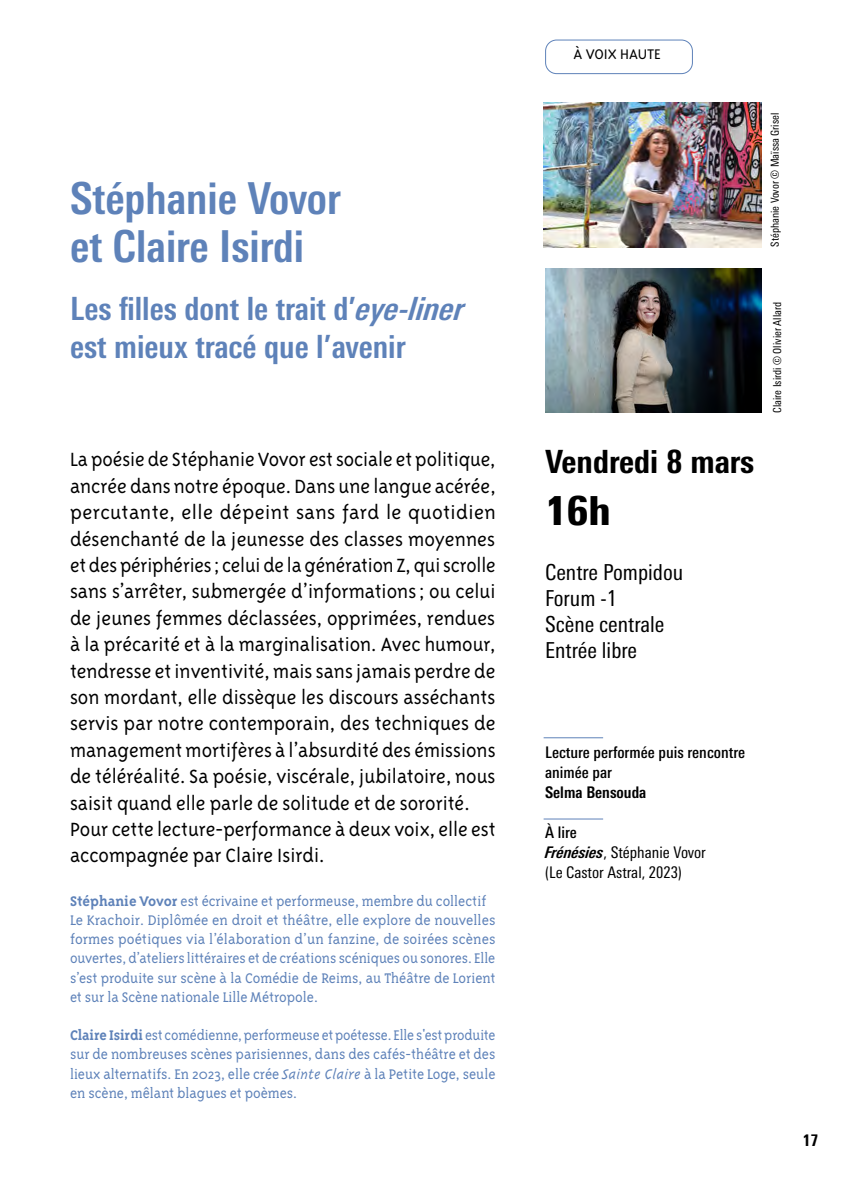
<style>
.page{position:relative;width:851px;height:1191px;background:#fff}
.page>*{position:absolute;margin:0;border:0;box-sizing:border-box;transform-origin:0 0}
.t1{font:700 condensed 44px/48px "Univers Next Pro";color:#5e82b9}
.t2{font:900 condensed 40px "Univers Next Pro";color:#000}
.t3{font:700 condensed 32px/38.4px "Univers Next Pro";color:#5e82b9}
.t4{font:800 condensed 32px "Univers Next Pro";color:#000}
.t5{font:300 22px/26.4px "Triplex Sans OT";color:#000}
.t6{font:condensed 22px/26px "Univers Next Pro";color:#000}
.t7{font:300 16px/19.2px "Triplex Serif OT";color:#5e82b9}
.t8{font:condensed 16px/20px "Univers Next Pro";color:#000}
.t9{font:500 condensed 16px/20px "Univers Next Pro";color:#000}
.t10{font:700 condensed 16px "Univers Next Pro";color:#000}
.t11{font:300 16px "Triplex Sans OT";color:#000;scale:1.06 1}
.t12{font:800 condensed 16px "Univers Next Pro";color:#000}
.t13{font:condensed 11px "Univers Next Pro";color:#000}
.s1{font-style:italic}
.s2{font-weight:700}
.s3{font-family:"Triplex";font-style:italic}
.s4{font-weight:500}
.s5{font-weight:700;font-style:italic}
</style>
<div class="page">
<hr style="left:543px;top:818px;width:60px;height:1px;background:#5e82b9">
<hr style="left:543px;top:737px;width:60px;height:1px;background:#5e82b9">
<div style="left:545px;top:40px;width:147px;height:34px;border:1px solid #5e82b9;border-radius:11px"></div>
<img style="left:543px;top:102px;width:218px;height:145px">
<img style="left:545px;top:268px;width:216px;height:145px">
<p class="t11" style="left:573px;top:46px;width:84px">À VOIX HAUTE</p>
<p class="t13" style="left:768px;top:247px;width:135px;rotate:-90deg">Stéphanie Vovor © Maïssa Grisel</p>
<h1 class="t1" style="left:70px;top:174px;width:272px">Stéphanie Vovor et Claire Isirdi</h1>
<h3 class="t3" style="left:70px;top:289px;width:396px">Les filles dont le trait d’<span class="s1">eye-liner </span>est mieux tracé que l’avenir</h3>
<p class="t13" style="left:770px;top:413px;width:112px;rotate:-90deg">Claire Isirdi © Olivier Allard</p>
<p class="t5" style="left:70px;top:446px;width:427px">La poésie de Stéphanie Vovor est sociale et politique, ancrée dans notre époque. Dans une langue acérée, percutante, elle dépeint sans fard le quotidien désenchanté de la jeunesse des classes moyennes et des périphéries; celui de la génération Z, qui scrolle sans s’arrêter, submergée d’informations; ou celui de jeunes femmes déclassées, opprimées, rendues à la précarité et à la marginalisation. Avec humour, tendresse et inventivité, mais sans jamais perdre de son mordant, elle dissèque les discours asséchants servis par notre contemporain, des techniques de management mortifères à l’absurdité des émissions de téléréalité. Sa poésie, viscérale, jubilatoire, nous saisit quand elle parle de solitude et de sororité.<br>Pour cette lecture-performance à deux voix, elle est accompagnée par Claire Isirdi.</p>
<p class="t7" style="left:70px;top:891px;width:427px"><span class="s2">Stéphanie Vovor</span> est écrivaine et performeuse, membre du collectif Le Krachoir. Diplômée en droit et théâtre, elle explore de nouvelles formes poétiques via l’élaboration d’un fanzine, de soirées scènes ouvertes, d’ateliers littéraires et de créations scéniques ou sonores. Elle s’est produite sur scène à la Comédie de Reims, au Théâtre de Lorient et sur la Scène nationale Lille Métropole.</p>
<p class="t7" style="left:70px;top:1025px;width:427px;text-align:justify"><span class="s2">Claire Isirdi</span> est comédienne, performeuse et poétesse. Elle s'est produite sur de nombreuses scènes parisiennes, dans des cafés-théâtre et des lieux alternatifs. En 2023, elle crée <span class="s3">Sainte Claire</span> à la Petite Loge, seule en scène, mêlant blagues et poèmes.</p>
<h3 class="t4" style="left:545px;top:443px;width:210px">Vendredi 8 mars</h3>
<h2 class="t2" style="left:545px;top:487px;width:67px">16h</h2>
<p class="t6" style="left:545px;top:559px;width:140px">Centre Pompidou<br>Forum -1<br>Scène centrale<br>Entrée libre</p>
<p class="t9" style="left:545px;top:742px;width:201px">Lecture performée puis rencontre animée par</p>
<p class="t10" style="left:545px;top:783px;width:103px">Selma Bensouda</p>
<p class="t8" style="left:545px;top:822px;width:162px"><span class="s4">À lire<br></span><span class="s5">Frénésies</span>, Stéphanie Vovor (Le Castor Astral, 2023)</p>
<p class="t12" style="left:802px;top:1131px;width:17px">17</p>
</div>
